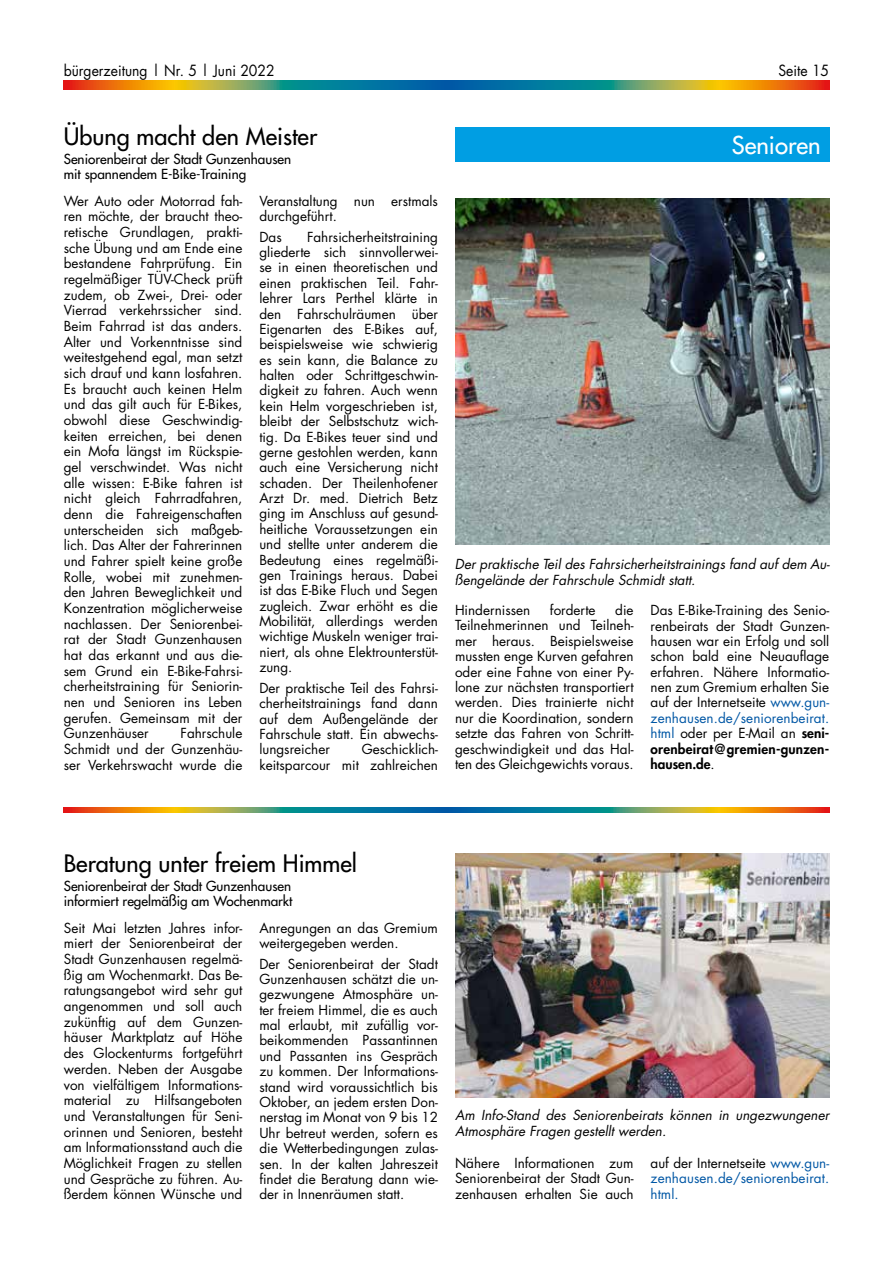
<style>
.page{position:relative;width:893px;height:1263px;background:#fff}
.page>*{position:absolute;margin:0;border:0;box-sizing:border-box;transform-origin:0 0}
.t1{font:24px "Futura";color:#fff}
.t2{font:23.4px "Futura";color:#000}
.t3{font:15px "Futura";color:#000;scale:.93 1}
.t4{font:13.5px/15.5px "Futura";color:#000;text-align:justify}
.t5{font:italic 13.5px/15.5px "Futura";color:#000}
.t6{font:13.5px/15px "Futura";color:#000}
.t7{font:13.5px/15.6px "Futura";letter-spacing:.005em;color:#0057a5;text-align:justify}
.s1{color:#0057a5}
.s2{font-weight:800}
.s3{color:#000}
</style>
<div class="page">
<svg style="left:64px;top:81px;width:382px;height:8px;background:#71865c"></svg>
<svg style="left:446px;top:81px;width:383px;height:8px;background:#71865d"></svg>
<img style="left:455px;top:853px;width:374px;height:244px">
<div style="left:455px;top:128px;width:374px;height:34px;background:#009ee3"></div>
<img style="left:455px;top:198px;width:374px;height:346px">
<svg style="left:64px;top:808px;width:381px;height:4px;background:#72865c"></svg>
<svg style="left:445px;top:808px;width:384px;height:4px;background:#71865d"></svg>
<p class="t3" style="left:64px;top:60px;width:228px">bürgerzeitung | Nr. 5 | Juni 2022</p>
<p class="t3" style="left:778px;top:60px;width:56px">Seite 15</p>
<h2 class="t2" style="left:64px;top:121px;width:255px">Übung macht den Meister</h2>
<p class="t6" style="left:64px;top:152px;width:229px">Seniorenbeirat der Stadt Gunzenhausen mit spannendem E-Bike-Training</p>
<p class="t4" style="left:64px;top:193px;width:180px">Wer Auto oder Motorrad fah&shy;ren möchte, der braucht theo&shy;retische Grundlagen, prakti&shy;sche Übung und am Ende eine bestandene Fahrprüfung. Ein regelmäßiger TÜV-Check prüft zudem, ob Zwei-, Drei- oder Vierrad verkehrssicher sind.<br>Beim Fahrrad ist das anders.<br>Alter und Vorkenntnisse sind weitestgehend egal, man setzt sich drauf und kann losfahren.<br>Es braucht auch keinen Helm und das gilt auch für E-Bikes, obwohl diese Geschwindig&shy;keiten erreichen, bei denen ein Mofa längst im Rückspie&shy;gel verschwindet. Was nicht alle wissen: E-Bike fahren ist nicht gleich Fahrradfahren, denn die Fahreigenschaften unterscheiden sich maßgeb&shy;lich. Das Alter der Fahrerinnen und Fahrer spielt keine große Rolle, wobei mit zunehmen&shy;den Jahren Beweglichkeit und Konzentration möglicherweise nachlassen. Der Seniorenbei&shy;rat der Stadt Gunzenhausen hat das erkannt und aus die&shy;sem Grund ein E-Bike-Fahrsi&shy;cherheitstraining für Seniorin&shy;nen und Senioren ins Leben gerufen. Gemeinsam mit der Gunzenhäuser</p>
<p class="t4" style="left:64px;top:725px;width:180px;text-indent:117px">Fahrschule Schmidt und der Gunzenhäu&shy;ser Verkehrswacht wurde die</p>
<p class="t4" style="left:259px;top:193px;width:180px">Veranstaltung nun erstmals durchgeführt.</p>
<p class="t4" style="left:259px;top:229px;width:24px">Das</p>
<p class="t4" style="left:259px;top:229px;width:180px;text-indent:48px">Fahrsicherheitstraining gliederte sich sinnvollerwei&shy;se in einen theoretischen und einen praktischen Teil. Fahr&shy;lehrer Lars Perthel klärte in den Fahrschulräumen über Eigenarten des E-Bikes auf, beispielsweise wie schwierig es sein kann, die Balance zu halten oder Schrittgeschwin&shy;digkeit zu fahren. Auch wenn kein Helm vorgeschrieben ist, bleibt der Selbstschutz wich&shy;tig. Da E-Bikes teuer sind und gerne gestohlen werden, kann auch eine Versicherung nicht schaden. Der Theilenhofener Arzt Dr. med. Dietrich Betz ging im Anschluss auf gesund&shy;heitliche Voraussetzungen ein und stellte unter anderem die Bedeutung eines regelmäßi&shy;gen Trainings heraus. Dabei ist das E-Bike Fluch und Segen zugleich. Zwar erhöht es die Mobilität, allerdings werden wichtige Muskeln weniger trai&shy;niert, als ohne Elektrounterstüt&shy;zung.</p>
<p class="t4" style="left:259px;top:680px;width:180px">Der praktische Teil des Fahrsi&shy;cherheitstrainings fand dann auf dem Außengelände der Fahrschule statt. Ein abwechs&shy;lungsreicher</p>
<p class="t4" style="left:259px;top:741px;width:180px;text-align:right">Geschicklich-<br>keitsparcour mit zahlreichen</p>
<h1 class="t1" style="left:732px;top:130px;width:90px">Senioren</h1>
<p class="t5" style="left:455px;top:556px;width:376px">Der praktische Teil des Fahrsicherheitstrainings fand auf dem Au&shy;ßengelände der Fahrschule Schmidt statt.</p>
<p class="t4" style="left:455px;top:602px;width:77px">Hindernissen</p>
<p class="t4" style="left:550px;top:602px;width:47px">forderte</p>
<p class="t4" style="left:455px;top:602px;width:180px;text-indent:160px">die Teilnehmerinnen und Teilneh&shy;mer heraus. Beispielsweise mussten enge Kurven gefahren oder eine Fahne von einer Py&shy;lone zur nächsten transportiert werden. Dies trainierte nicht nur die Koordination, sondern setzte das Fahren von Schritt&shy;geschwindigkeit und das Hal&shy;ten des Gleichgewichts voraus.</p>
<p class="t4" style="left:651px;top:602px;width:180px">Das E-Bike-Training des Senio&shy;renbeirats der Stadt Gunzen&shy;hausen war ein Erfolg und soll schon bald eine Neuauflage erfahren. Nähere Informatio&shy;nen zum Gremium erhalten Sie auf der Internetseite <span class="s1">www.gun&shy;zenhausen.de/seniorenbeirat. html</span> oder per E-Mail an <span class="s2">seni&shy;orenbeirat@gremien-gunzen&shy;hausen.de</span>.</p>
<h2 class="t2" style="left:64px;top:848px;width:295px">Beratung unter freiem Himmel</h2>
<p class="t6" style="left:64px;top:878px;width:230px">Seniorenbeirat der Stadt Gunzenhausen informiert regelmäßig am Wochenmarkt</p>
<p class="t4" style="left:64px;top:920px;width:180px">Seit Mai letzten Jahres infor&shy;miert der Seniorenbeirat der Stadt Gunzenhausen regelmä&shy;ßig am Wochenmarkt. Das Be&shy;ratungsangebot wird sehr gut angenommen und soll auch zukünftig auf dem Gunzen&shy;häuser Marktplatz auf Höhe des Glockenturms fortgeführt werden. Neben der Ausgabe von vielfältigem Informations&shy;material zu Hilfsangeboten und Veranstaltungen für Seni&shy;orinnen und Senioren, besteht am Informationsstand auch die Möglichkeit Fragen zu stellen und Gespräche zu führen. Au&shy;ßerdem können Wünsche und</p>
<p class="t4" style="left:259px;top:920px;width:180px">Anregungen an das Gremium weitergegeben werden.</p>
<p class="t4" style="left:259px;top:956px;width:180px">Der Seniorenbeirat der Stadt Gunzenhausen schätzt die un&shy;gezwungene Atmosphäre un&shy;ter freiem Himmel, die es auch mal erlaubt, mit zufällig vor&shy;beikommenden Passantinnen und Passanten ins Gespräch zu kommen. Der Informations&shy;stand wird voraussichtlich bis Oktober, an jedem ersten Don&shy;nerstag im Monat von 9 bis 12<br>Uhr betreut werden, sofern es die Wetterbedingungen zulas&shy;sen. In der kalten Jahreszeit findet die Beratung dann wie&shy;der in Innenräumen statt.</p>
<p class="t5" style="left:455px;top:1107px;width:376px">Am Info-Stand des Seniorenbeirats können in ungezwungener<br>Atmosphäre Fragen gestellt werden.</p>
<p class="t4" style="left:455px;top:1155px;width:180px">Nähere Informationen zum Seniorenbeirat der Stadt Gun&shy;zenhausen erhalten Sie auch</p>
<p class="t7" style="left:651px;top:1155px;width:180px"><span class="s3">auf der Internetseite</span> www.gun&shy;zenhausen.de/seniorenbeirat. html.</p>
</div>
